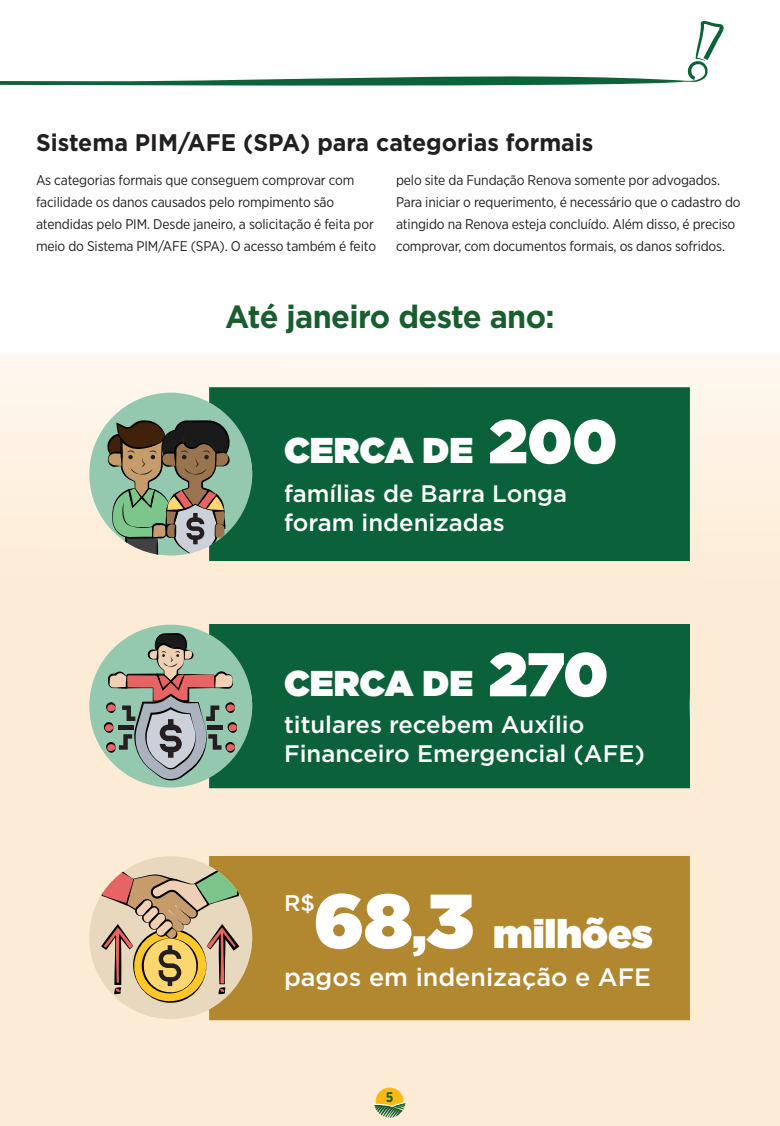
<style>
.page{position:relative;width:780px;height:1126px;background:#fff}
.page>*{position:absolute;margin:0;border:0;box-sizing:border-box;transform-origin:0 0}
.t1{font:900 39.9px "Gotham";color:#fff}
.t2{font:900 35.8px "Gotham";color:#fff}
.t3{font:700 32px "Gotham";letter-spacing:-.02em;color:#185e2f;scale:.96 1}
.t4{font:500 25.1px "Gotham";color:#fff}
.t5{font:700 24px "Gotham";color:#231f20;scale:.96 1}
.t6{font:500 23.9px/28.6px "Gotham";color:#fff}
.t7{font:500 22.6px "Gotham";color:#fff}
.t8{font:14px/22px "Gotham Narrow";letter-spacing:-.01em;color:#231f20}
.t9{font:700 14px "Gotham Narrow";color:#185e2f}
.s1{font-size:61.5px}
.s2{font-size:76.2px}
.s3{font-size:50.2px}
</style>
<div class="page">
<div style="left:0;top:354px;width:780px;height:771px;background:linear-gradient(to bottom,#fef2e3,#fce9cf)"></div>
<svg style="left:0;top:21px;width:723px;height:65px"></svg>
<div style="left:209px;top:387px;width:481px;height:174px;background:#0b623a"></div>
<div style="left:89px;top:392px;width:163px;height:163px;background:#95c9af;border-radius:50%"></div>
<svg style="left:104px;top:420px;width:130px;height:135px"></svg>
<div style="left:209px;top:855px;width:481px;height:165px;background:#b18730"></div>
<div style="left:89px;top:856px;width:163px;height:162px;background:#e8d8bd;border-radius:50%"></div>
<svg style="left:101px;top:864px;width:138px;height:143px"></svg>
<div style="left:209px;top:624px;width:481px;height:164px;background:#0b623a"></div>
<div style="left:89px;top:624px;width:163px;height:163px;background:#95c9af;border-radius:50%"></div>
<svg style="left:103px;top:632px;width:134px;height:148px"></svg>
<svg style="left:373px;top:1087px;width:32px;height:30px"></svg>
<p class="t5" style="left:36px;top:127px;width:582px">Sistema PIM/AFE (SPA) para categorias formais</p>
<p class="t8" style="left:36px;top:169px;width:341px">As categorias formais que conseguem comprovar com facilidade os danos causados pelo rompimento são atendidas pelo PIM. Desde janeiro, a solicitação é feita por meio do Sistema PIM/AFE (SPA). O acesso também é feito</p>
<p class="t8" style="left:396px;top:169px;width:346px">pelo site da Fundação Renova somente por advogados.<br>Para iniciar o requerimento, é necessário que o cadastro do atingido na Renova esteja concluído. Além disso, é preciso comprovar, com documentos formais, os danos sofridos.</p>
<p class="t3" style="left:225px;top:296px;width:345px">Até janeiro deste ano:</p>
<p class="t2" style="left:284px;top:425px;width:335px">CERCA DE <span class="s1">200</span></p>
<p class="t6" style="left:284px;top:479px;width:285px">famílias de Barra Longa foram indenizadas</p>
<p class="t2" style="left:284px;top:658px;width:326px">CERCA DE <span class="s1">270</span></p>
<p class="t6" style="left:284px;top:710px;width:362px">titulares recebem Auxílio<br>Financeiro Emergencial (AFE)</p>
<p class="t1" style="left:314px;top:905px;width:341px"><span class="s2">68</span><span class="s3">,</span><span class="s2">3</span> milhões</p>
<p class="t4" style="left:284px;top:960px;width:368px">pagos em indenização e AFE</p>
<p class="t7" style="left:284px;top:888px;width:32px">R$</p>
<p class="t9" style="left:386px;top:1088px;width:9px">5</p>
</div>
